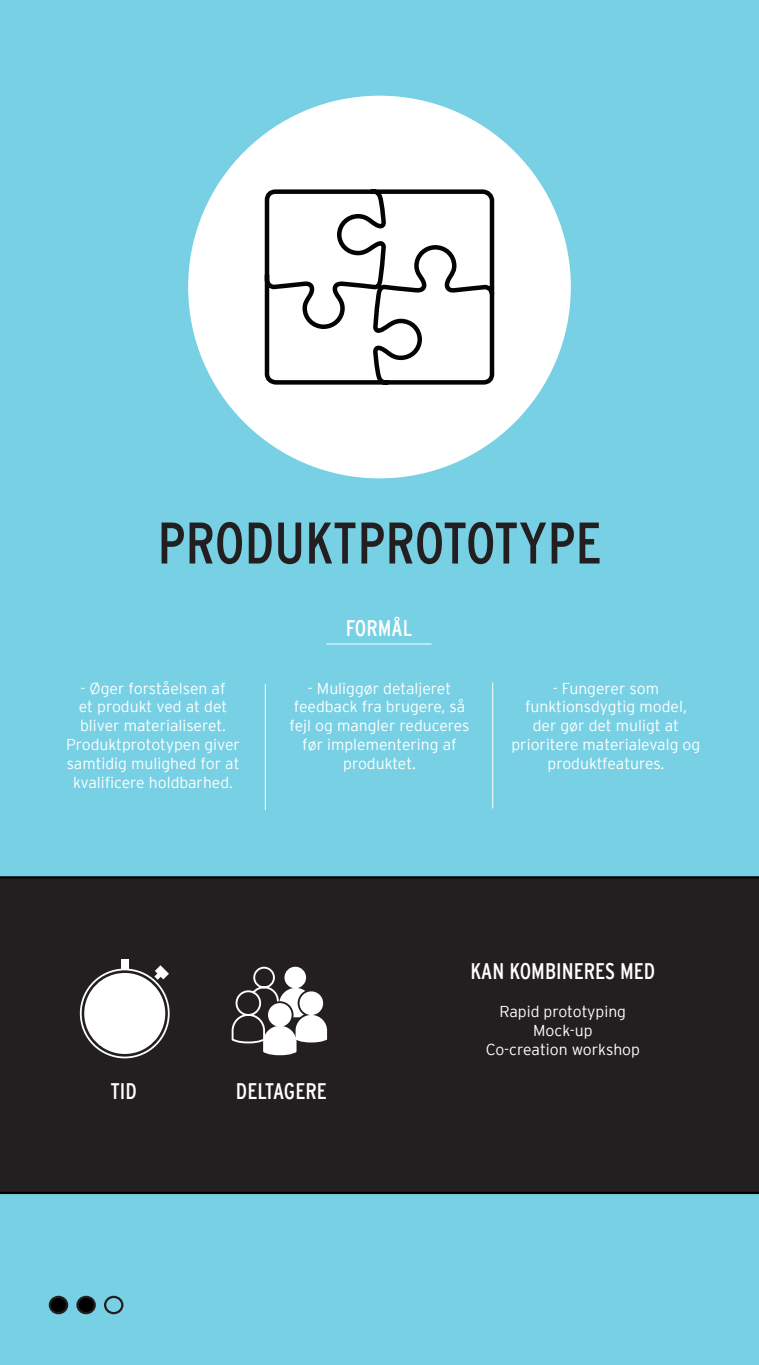
<style>
.page{position:relative;width:759px;height:1365px;background:#78d0e4}
.page>*{position:absolute;margin:0;border:0;box-sizing:border-box;transform-origin:0 0}
.t1{font:condensed 58.5px "Interstate";color:#231f20}
.t2{font:condensed 22.5px "Interstate";color:#fff}
.t3{font:300 15.75px/18.9px "Interstate";color:#fff;text-align:center}
</style>
<div class="page">
<hr style="left:492px;top:682px;width:1px;height:126px;background:#fff">
<hr style="left:265px;top:684px;width:1px;height:126px;background:#fff">
<hr style="left:326px;top:644px;width:106px;height:1px;background:#fff">
<div style="left:50px;top:1297px;width:17px;height:16px;background:#000;border-radius:50%"></div>
<div style="left:49px;top:1296px;width:19px;height:18px;border:2px solid #231f20;border-radius:50%"></div>
<div style="left:78px;top:1297px;width:17px;height:16px;background:#000;border-radius:50%"></div>
<div style="left:76px;top:1296px;width:20px;height:18px;border:2px solid #231f20;border-radius:50%"></div>
<div style="left:104px;top:1296px;width:19px;height:18px;border:2px solid #231f20;border-radius:50%"></div>
<div style="left:188px;top:96px;width:383px;height:382px;background:#fff;border-radius:50%"></div>
<svg style="left:264px;top:189px;width:231px;height:196px"></svg>
<div style="left:0;top:876px;width:759px;height:318px;background:#231f20"></div>
<svg style="left:231px;top:966px;width:98px;height:90px"></svg>
<div style="left:80px;top:968px;width:90px;height:90px;border:2px solid #fff;border-radius:50%"></div>
<div style="left:84px;top:973px;width:81px;height:81px;background:#fff;border-radius:50%"></div>
<div style="left:121px;top:959px;width:8px;height:10px;background:#fff"></div>
<svg style="left:154px;top:965px;width:15px;height:15px"></svg>
<h1 class="t1" style="left:157px;top:510px;width:439px">PRODU KTPROTOTYPE</h1>
<p class="t3" style="left:66px;top:678px;width:175px">- Øger forståelsen af<br>et produkt ved at det bliver materialiseret.<br>Produktprototypen giver samtidig mulighed for at kvalificere holdbarhed.</p>
<h2 class="t2" style="left:105px;top:717px;width:31px">SKRIDT</h2>
<p class="t3" style="left:57px;top:742px;width:30px">— P</p>
<h2 class="t2" style="left:346px;top:616px;width:68px">FORMÅL</h2>
<p class="t3" style="left:289px;top:678px;width:182px">- Muliggør detaljeret feedback fra brugere, så fejl og mangler reduceres før implementering af produktet.</p>
<p class="t3" style="left:511px;top:678px;width:190px">- Fungerer som funktionsdygtig model, der gør det muligt at prioritere materialevalg og produktfeatures.</p>
<h2 class="t2" style="left:470px;top:958px;width:97px">KAN KOMBINERES</h2>
<h2 class="t2" style="left:620px;top:958px;width:12px">MED</h2>
<p class="t3" style="left:486px;top:1002px;width:156px">Rapid prototyping<br>Mock-up<br>Co-creation workshop</p>
<h2 class="t2" style="left:110px;top:1079px;width:10px">TID</h2>
<h2 class="t2" style="left:236px;top:1079px;width:60px">DE LTAGERE</h2>
<h2 class="t2" style="left:284px;top:1079px;width:12px">EE</h2>
<h2 class="t2" style="left:284px;top:1079px;width:12px">E</h2>
</div>
